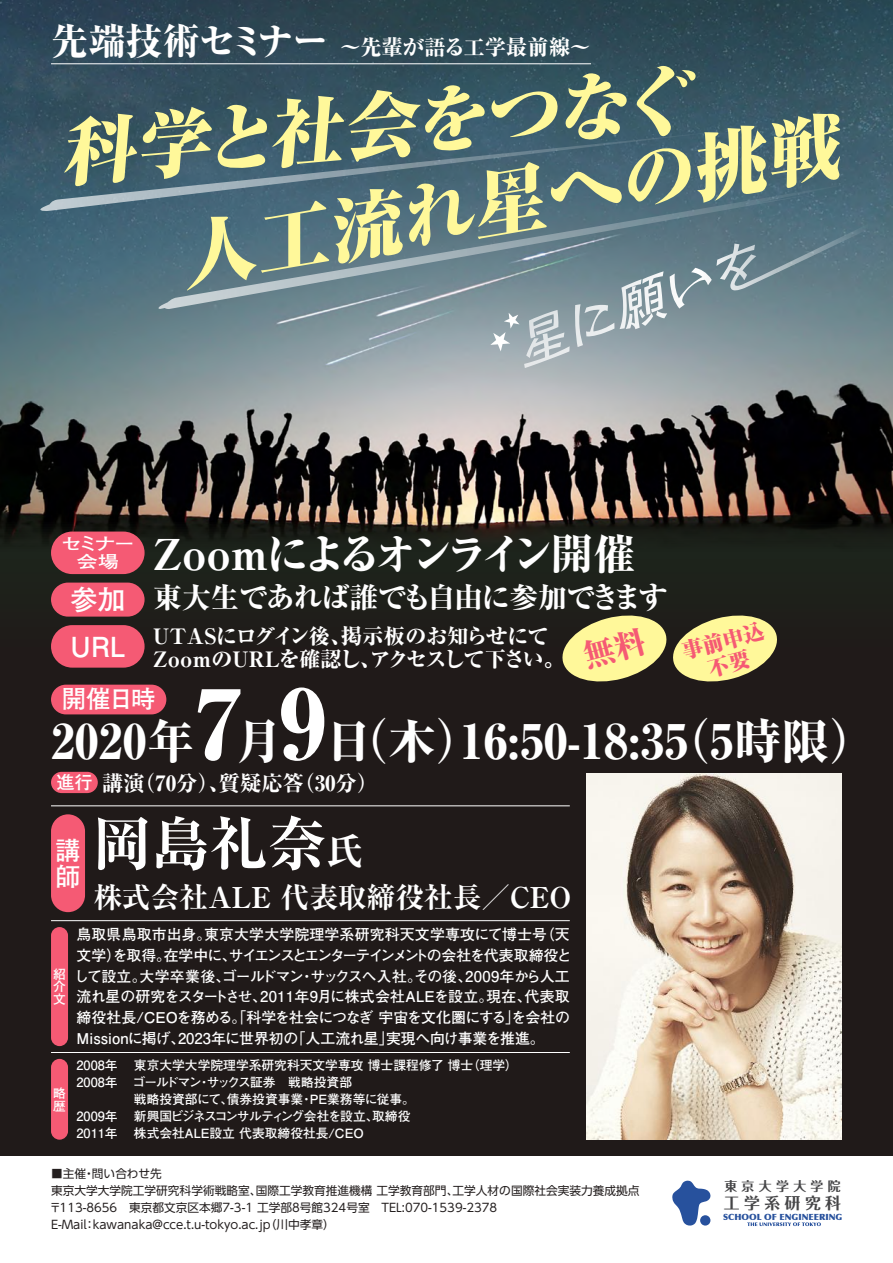
<style>
.page{position:relative;width:893px;height:1263px;background:#fff}
.page>*{position:absolute;margin:0;border:0;box-sizing:border-box;transform-origin:0 0}
.t1{font:700 expanded 58.5px "Ryumin Pro";color:#fff}
.t2{font:800 47.85px "Ryumin Pro";color:#fff}
.t3{font:800 42.45px "Ryumin Pro";letter-spacing:-.13em;color:#fff}
.t4{font:800 28.65px "Ryumin Pro";letter-spacing:-.04em;color:#fff}
.t5{font:700 expanded 28.65px "Ryumin Pro";color:#fff}
.t6{font:700 27.6px/46.8px "Futo Go B101 Pro";color:#fff}
.t7{font:700 25.5px/25.5px "Futo Go B101 Pro";color:#fff}
.t8{font:700 24.45px "Futo Go B101 Pro";color:#fff}
.t9{font:800 21.3px/23.4px "Ryumin Pro";letter-spacing:-.03em;color:#fff}
.t10{font:800 21.3px "Ryumin Pro";color:#fff}
.t11{font:800 expanded 21.3px "Ryumin Pro";color:#f55a74}
.t12{font:700 16.95px/18px "Futo Go B101 Pro";letter-spacing:-.145em;color:#fff;text-align:center;scale:1.25 1}
.t13{font:700 15.9px "Folk Pro";letter-spacing:.28em;color:#454547}
.t14{font:700 14.85px/20.7px "Futo Go B101 Pro";color:#fff}
.t15{font:700 12.9px "Folk Pro";letter-spacing:.34em;color:#454547}
.t16{font:700 12.75px/12.8px "Futo Go B101 Pro";color:#fff}
.t17{font:700 12.75px "Futo Go B101 Pro";letter-spacing:-.035em;color:#fff}
.t18{font:700 12.75px "Futo Go B101 Pro";letter-spacing:-.075em;color:#fff}
.t19{font:11.7px/17px "UD Shin Go Pro";color:#241f1f}
.t20{font:900 8.55px "Optima";color:#27519d}
.s1{font-size:37.2px}
.s2{font-size:95.7px}
.s3{font-family:"Futo Go B101 Pro";font-weight:700;font-size:18px}
.s4{font-family:"Koz Go Pr 6 N"}
</style>
<div class="page">
<img style="left:0;top:0;width:893px;height:519px">
<div style="left:0;top:519px;width:893px;height:638px;background:#201a19"></div>
<svg style="left:672px;top:1180px;width:39px;height:46px"></svg>
<div style="left:700px;top:1215px;width:10px;height:10px;background:#27519d;border-radius:50%"></div>
<svg style="left:747px;top:1222px;width:74px;height:4px"></svg>
<div style="left:51px;top:583px;width:94px;height:34px;background:#f55a74;border-radius:17px"></div>
<div style="left:51px;top:625px;width:94px;height:43px;background:#f55a74;border-radius:21px"></div>
<div style="left:51px;top:531px;width:94px;height:43px;background:#f55a74;border-radius:21px"></div>
<div style="left:51px;top:772px;width:47px;height:21px;background:#f55a74;border-radius:11px"></div>
<div style="left:51px;top:1059px;width:17px;height:81px;background:#f55a74;border-radius:9px"></div>
<div style="left:51px;top:814px;width:34px;height:98px;background:#f55a74;border-radius:17px"></div>
<div style="left:51px;top:927px;width:17px;height:119px;background:#f55a74;border-radius:9px"></div>
<hr style="left:51px;top:920px;width:519px;height:1px;background:#fff">
<hr style="left:51px;top:805px;width:519px;height:1px;background:#fff">
<hr style="left:51px;top:1052px;width:519px;height:1px;background:#fff">
<img style="left:587px;top:774px;width:255px;height:366px">
<svg style="left:40px;top:129px;width:24px;height:82px;background:#466474"></svg>
<hr style="left:51px;top:63px;width:540px;height:1px;background:#fff">
<div style="left:51px;top:685px;width:115px;height:29px;background:#f55a74;border-radius:15px"></div>
<svg style="left:64px;top:65px;width:804px;height:286px;background:#6e8584"></svg>
<svg style="left:562px;top:615px;width:215px;height:67px"></svg>
<h3 class="t10" style="left:51px;top:31px;width:541px"><span class="s1">先端技術セミナー</span> ～先輩が語る工学最前線～</h3>
<p class="t12" style="left:61px;top:533px;width:61px">セミナー会場</p>
<h3 class="t6" style="left:70px;top:572px;width:57px">参加<br>URL</h3>
<h3 class="t3" style="left:153px;top:521px;width:484px">Zoomによるオンライン開催</h3>
<h3 class="t4" style="left:153px;top:575px;width:516px">東大生であれば誰でも自由に参加できます</h3>
<h3 class="t9" style="left:153px;top:622px;width:414px">UTASにログイン後、掲示板のお知らせにて<br>ZoomのURLを確認し、アクセスして下さい。</h3>
<h3 class="t11" style="left:678px;top:635px;width:86px;rotate:-15deg">事前申込</h3>
<h2 class="t2" style="left:51px;top:704px;width:828px">2020年<span class="s2">7</span>月<span class="s2">9</span>日（木）16:50-18:3（5時限）</h2>
<h3 class="t8" style="left:62px;top:680px;width:95px">開催日時</h3>
<h2 class="t2" style="left:664px;top:704px;width:25px">5</h2>
<h3 class="t10" style="left:56px;top:766px;width:324px"><span class="s3">進行</span>講演（70分）、質疑応答（30分）</h3>
<h3 class="t7" style="left:55px;top:834px;width:26px">講師</h3>
<h1 class="t1" style="left:93px;top:797px;width:272px">岡島礼奈<span class="s1">氏</span></h1>
<h3 class="t5" style="left:94px;top:875px;width:479px">株式会社ALE 代表取締役社長／CEO</h3>
<p class="t16" style="left:53px;top:966px;width:14px;text-align:justify">紹介文</p>
<p class="t16" style="left:53px;top:1085px;width:14px">略歴</p>
<p class="t14" style="left:74px;top:922px;width:499px">鳥取県鳥取市出身。東京大学大学院理学系研究科天文学専攻にて博士号（天文学）を取得。在学中に、サイエンスとエンターテインメントの会社を代表取締役として設立。大学卒業後、ゴールドマン・サックスへ入社。その後、2009年から人工流れ星の研究をスタートさせ、2011年9月に株式会社ALEを設立。現在、代表取締役社長/CEOを務める。「科学を社会につなぎ 宇宙を文化圏にする」を会社のMissionに掲げ、2023年に世界初の「人工流れ星」実現へ向け事業を推進。</p>
<p class="t16" style="left:77px;top:1057px;width:43px">2008年</p>
<p class="t16" style="left:134px;top:1057px;width:385px">東京大学大学院理学系研究科天文学専攻 博士課程修了 博士（理学）</p>
<p class="t17" style="left:77px;top:1071px;width:277px">2008年 ゴールドマン・サックス証券　戦略投資部</p>
<p class="t16" style="left:134px;top:1091px;width:283px">戦略投資部にて、債券投資事業・PE業務等に従事。</p>
<p class="t16" style="left:77px;top:1108px;width:43px">2009年</p>
<p class="t18" style="left:134px;top:1105px;width:278px">新興国ビジネスコンサルティング会社を設立、取締役</p>
<p class="t16" style="left:77px;top:1125px;width:43px">2011年</p>
<p class="t16" style="left:134px;top:1125px;width:231px">株式会社ALE設立 代表取締役社長/CEO</p>
<p class="t19" style="left:49px;top:1165px;width:592px"><span class="s4">■</span>主催・問い合わせ先<br>東京大学大学院工学研究科学術戦略室、国際工学教育推進機構 工学教育部門、工学人材の国際社会実装力養成拠点〒113-8656　東京都文京区本郷7-3-1 工学部8号館324号室　TEL:070-1539-2378<br>E-Mail：kawanaka@cce.t.u-tokyo.ac.jp（川中孝章）</p>
<p class="t15" style="left:724px;top:1175px;width:118px">東京大学大学院</p>
<p class="t13" style="left:724px;top:1189px;width:119px">工学系研究科</p>
<p class="t20" style="left:723px;top:1212px;width:121px">SCHOOL OF ENGINEERING</p>
</div>
